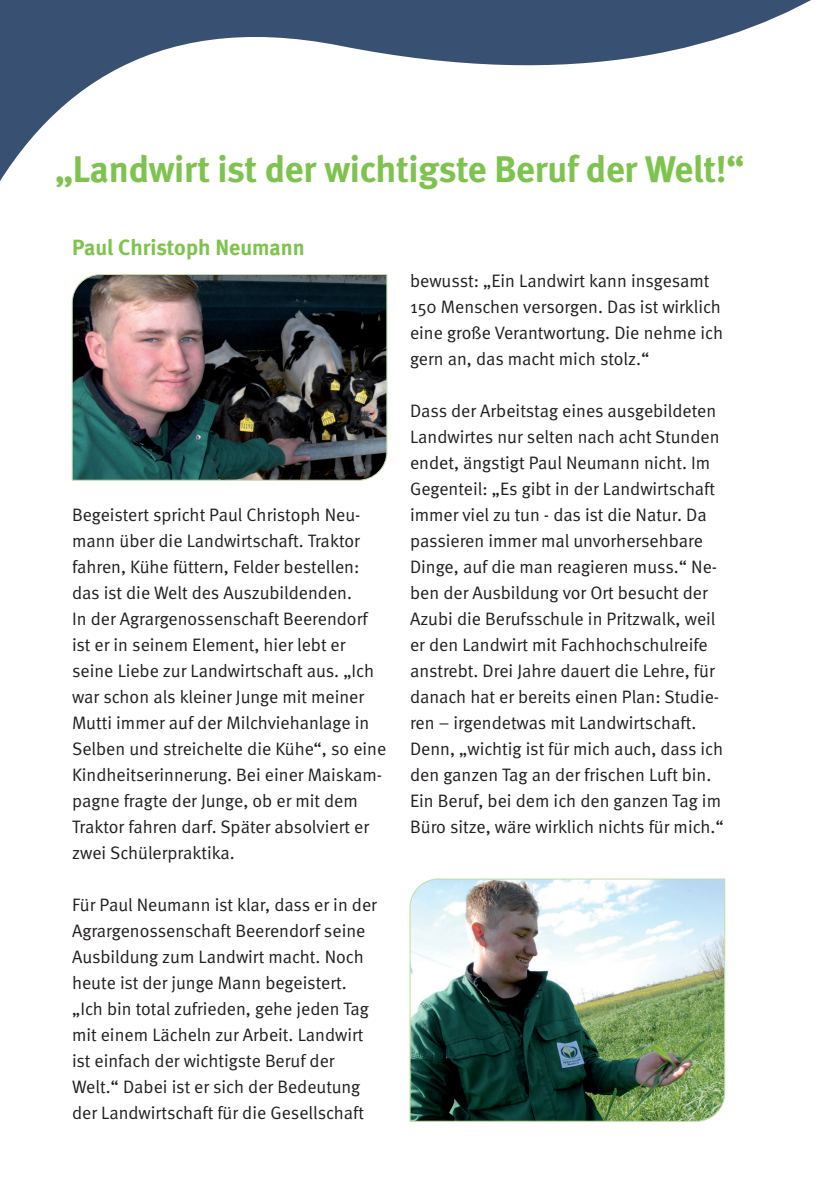
<style>
.page{position:relative;width:840px;height:1191px;background:#fff}
.page>*{position:absolute;margin:0;border:0;box-sizing:border-box;transform-origin:0 0}
.t1{font:700 37px "Meta";letter-spacing:-.005em;color:#7dc34e}
.t2{font:700 22px "Meta";color:#7dc34e}
.t3{font:18px/26px "Meta Normal";color:#231f20}
</style>
<div class="page">
<svg style="left:0;top:0;width:811px;height:181px"></svg>
<img style="left:71px;top:274px;width:316px;height:207px">
<img style="left:409px;top:878px;width:316px;height:244px">
<h1 class="t1" style="left:55px;top:147px;width:690px">„Landwirt ist der wichtigste Beruf der Welt!“</h1>
<p class="t2" style="left:72px;top:234px;width:234px">Paul Christoph Neumann</p>
<p class="t3" style="left:72px;top:501px;width:315px">Begeistert spricht Paul Christoph Neu&shy;mann über die Landwirtschaft. Traktor fahren, Kühe füttern, Felder bestellen: das ist die Welt des Auszubildenden.<br>In der Agrargenossenschaft Beerendorf ist er in seinem Element, hier lebt er seine Liebe zur Landwirtschaft aus. „Ich war schon als kleiner Junge mit meiner Mutti immer auf der Milchviehanlage in Selben und streichelte die Kühe“, so eine Kindheitserinnerung. Bei einer Maiskam&shy;pagne fragte der Junge, ob er mit dem Traktor fahren darf. Später absolviert er zwei Schülerpraktika.</p>
<p class="t3" style="left:72px;top:891px;width:306px">Für Paul Neumann ist klar, dass er in der Agrargenossenschaft Beerendorf seine Ausbildung zum Landwirt macht. Noch heute ist der junge Mann begeistert. „Ich bin total zufrieden, gehe jeden Tag mit einem Lächeln zur Arbeit. Landwirt ist einfach der wichtigste Beruf der Welt.“ Dabei ist er sich der Bedeutung der Landwirtschaft für die Gesellschaft</p>
<p class="t3" style="left:410px;top:268px;width:314px">bewusst: „Ein Landwirt kann insgesamt 150 Menschen versorgen. Das ist wirklich eine große Verantwortung. Die nehme ich gern an, das macht mich stolz.“</p>
<p class="t3" style="left:410px;top:398px;width:315px">Dass der Arbeitstag eines ausgebildeten Landwirtes nur selten nach acht Stunden endet, ängstigt Paul Neumann nicht. Im Gegenteil: „Es gibt in der Landwirtschaft immer viel zu tun - das ist die Natur. Da passieren immer mal unvorhersehbare Dinge, auf die man reagieren muss.“ Ne&shy;ben der Ausbildung vor Ort besucht der Azubi die Berufsschule in Pritzwalk, weil er den Landwirt mit Fachhochschulreife anstrebt. Drei Jahre dauert die Lehre, für danach hat er bereits einen Plan: Studie&shy;ren – irgendetwas mit Landwirtschaft.<br>Denn, „wichtig ist für mich auch, dass ich den ganzen Tag an der frischen Luft bin.<br>Ein Beruf, bei dem ich den ganzen Tag im Büro sitze, wäre wirklich nichts für mich.“</p>
</div>
